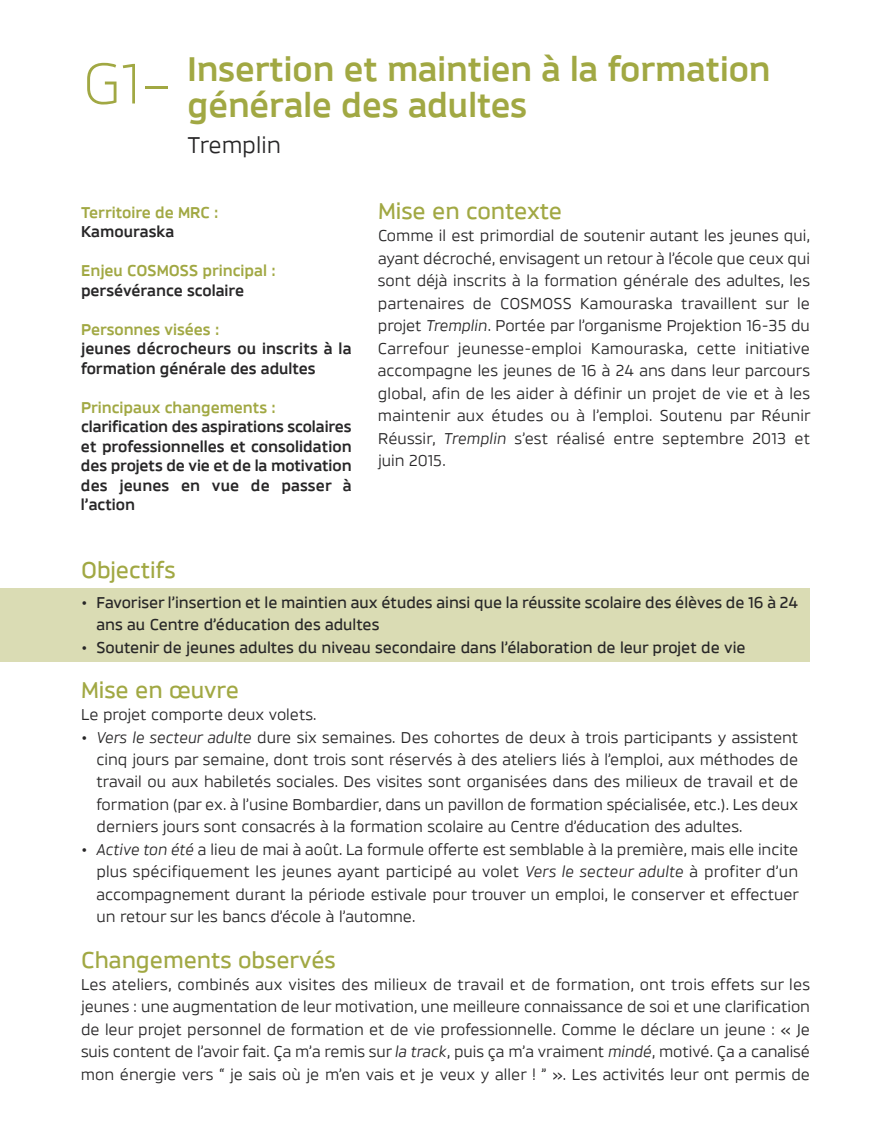
<style>
.page{position:relative;width:891px;height:1134px;background:#fff}
.page>*{position:absolute;margin:0;border:0;box-sizing:border-box;transform-origin:0 0}
.t1{font:700 36px/36px "Brokman";color:#a1a843}
.t2{font:500 24px "Brokman";color:#a1a843}
.t3{font:24px "Brokman";color:#272627}
.t4{font:16.5px/22.5px "Brokman";color:#272627;text-align:justify}
.t5{font:700 16.5px/19.5px "Brokman";color:#272627}
.t6{font:500 16.5px/22.5px "Brokman";color:#272627}
.t7{font:700 16.5px "Brokman";color:#a1a843}
.s1{font-weight:400;font-size:60px}
.s2{font-style:italic}
.s3{font-weight:500}
</style>
<div class="page">
<div style="left:0;top:588px;width:810px;height:74px;background:#dadcb4"></div>
<h1 class="t1" style="left:187px;top:54px;width:584px;text-indent:-105px"><span class="s1">G1–</span> Insertion et maintien à la formation générale des adultes</h1>
<h2 class="t3" style="left:188px;top:136px;width:95px">Tremplin</h2>
<p class="t7" style="left:81px;top:206px;width:139px">Territoire de MRC :</p>
<p class="t5" style="left:81px;top:223px;width:95px">Kamouraska</p>
<p class="t7" style="left:81px;top:264px;width:196px">Enjeu COSMOSS principal :</p>
<p class="t5" style="left:81px;top:281px;width:165px">persévérance scolaire</p>
<p class="t7" style="left:81px;top:323px;width:140px">Personnes visées :</p>
<p class="t5" style="left:81px;top:340px;width:272px">jeunes décrocheurs ou inscrits à la formation générale des adultes</p>
<p class="t7" style="left:81px;top:401px;width:196px">Principaux changements :</p>
<p class="t5" style="left:81px;top:418px;width:272px;text-align:justify">clarification des aspirations scolaires et professionnelles et consolidation des projets de vie et de la motivation des jeunes en vue de passer à l’action</p>
<h2 class="t2" style="left:378px;top:202px;width:186px">Mise en contexte</h2>
<p class="t4" style="left:378px;top:226px;width:434px">Comme il est primordial de soutenir autant les jeunes qui, ayant décroché, envisagent un retour à l’école que ceux qui sont déjà inscrits à la formation générale des adultes, les partenaires de COSMOSS Kamouraska travaillent sur le projet <span class="s2">Tremplin</span>. Portée par l’organisme Projektion 16-35 du Carrefour jeunesse-emploi Kamouraska, cette initiative accompagne les jeunes de 16 à 24 ans dans leur parcours global, afin de les aider à définir un projet de vie et à les maintenir aux études ou à l’emploi. Soutenu par Réunir Réussir, <span class="s2">Tremplin</span> s’est réalisé entre septembre 2013 et juin 2015.</p>
<h2 class="t2" style="left:81px;top:561px;width:96px">Objectifs</h2>
<p class="t6" style="left:96px;top:592px;width:703px;text-indent:-15px">• Favoriser l’insertion et le maintien aux études ainsi que la réussite scolaire des élèves de 16 à 24 ans au Centre d’éducation des adultes</p>
<p class="t6" style="left:82px;top:637px;width:665px">• Soutenir de jeunes adultes du niveau secondaire dans l’élaboration de leur projet de vie</p>
<h2 class="t2" style="left:81px;top:681px;width:159px">Mise en œuvre</h2>
<p class="t4" style="left:81px;top:704px;width:237px">Le projet comporte deux volets.</p>
<p class="t4" style="left:96px;top:727px;width:703px;text-indent:-15px"><span class="s3">•</span> <span class="s2">Vers le secteur adulte</span> dure six semaines. Des cohortes de deux à trois participants y assistent cinq jours par semaine, dont trois sont réservés à des ateliers liés à l’emploi, aux méthodes de travail ou aux habiletés sociales. Des visites sont organisées dans des milieux de travail et de formation (par ex. à l’usine Bombardier, dans un pavillon de formation spécialisée, etc.). Les deux derniers jours sont consacrés à la formation scolaire au Centre d’éducation des adultes.</p>
<p class="t4" style="left:96px;top:839px;width:704px;text-indent:-15px"><span class="s3">•</span> <span class="s2">Active ton été</span> a lieu de mai à août. La formule offerte est semblable à la première, mais elle incite plus spécifiquement les jeunes ayant participé au volet <span class="s2">Vers le secteur adulte</span> à profiter d’un accompagnement durant la période estivale pour trouver un emploi, le conserver et effectuer un retour sur les bancs d’école à l’automne.</p>
<h2 class="t2" style="left:81px;top:951px;width:256px">Changements observés</h2>
<p class="t4" style="left:81px;top:974px;width:731px">Les ateliers, combinés aux visites des milieux de travail et de formation, ont trois effets sur les jeunes : une augmentation de leur motivation, une meilleure connaissance de soi et une clarification de leur projet personnel de formation et de vie professionnelle. Comme le déclare un jeune : « Je suis content de l’avoir fait. Ça m’a remis sur <span class="s2">la track</span>, puis ça m’a vraiment <span class="s2">mindé</span>, motivé. Ça a canalisé mon énergie vers “ je sais où je m’en vais et je veux y aller ! ” ». Les activités leur ont permis de</p>
</div>
